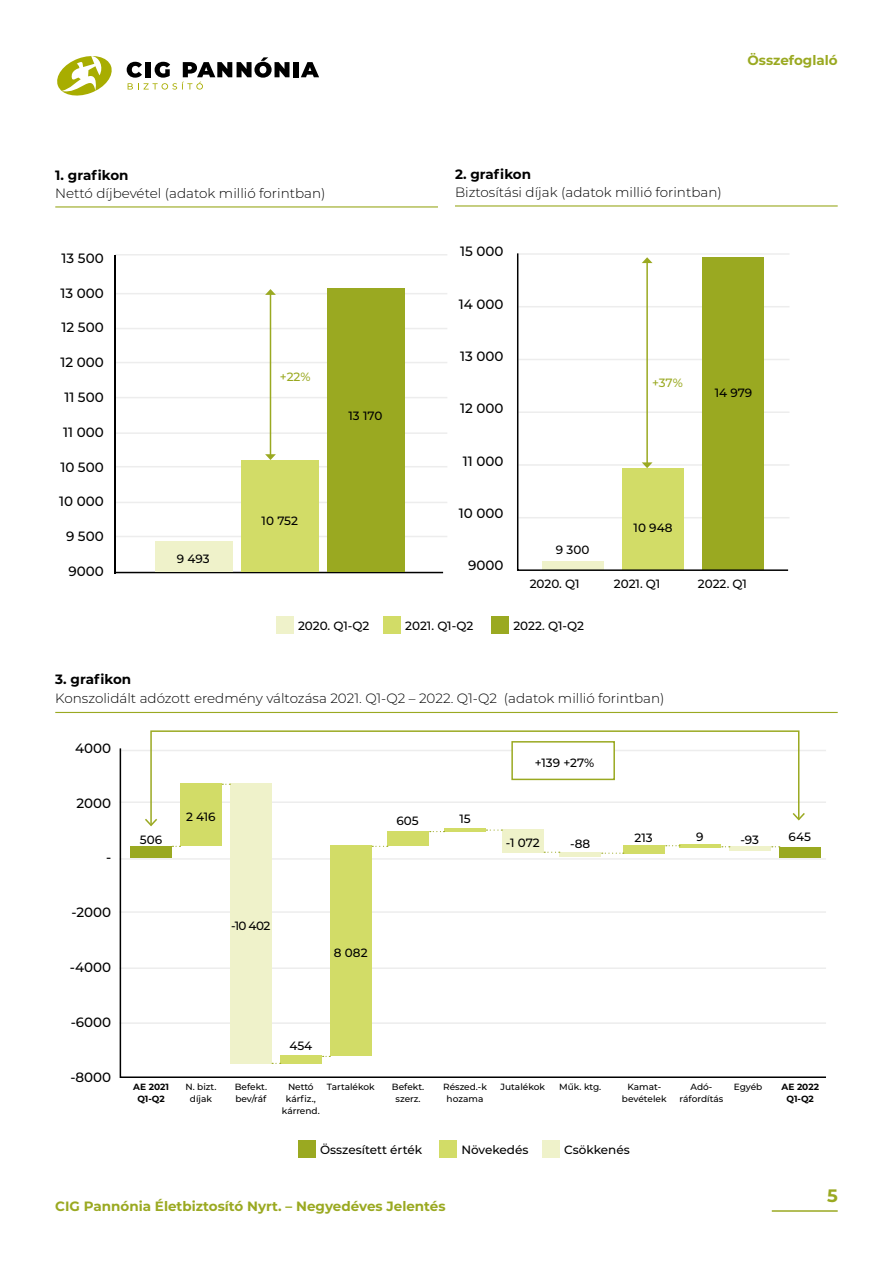
<style>
.page{position:relative;width:893px;height:1263px;background:#fff}
.page>*{position:absolute;margin:0;border:0;box-sizing:border-box;transform-origin:0 0}
.t1{font:700 18px "Montserrat";color:#9aa921}
.t2{font:300 13.5px "Montserrat";color:#000}
.t3{font:500 13.5px "Montserrat";color:#000}
.t4{font:700 13.5px "Montserrat";color:#9aa921}
.t5{font:700 13.5px "Montserrat";color:#000}
.t6{font:500 12px "Montserrat";color:#000}
.t7{font:500 12px "Montserrat";color:#9aa921}
.t8{font:500 9px/12px "Montserrat";color:#000;text-align:center}
.t9{font:700 9px/12px "Montserrat";letter-spacing:-.005em;color:#000;text-align:center}
</style>
<div class="page">
<div style="left:294px;top:62px;width:5px;height:15px;background:#000"></div>
<svg style="left:301px;top:62px;width:18px;height:15px"></svg>
<svg style="left:57px;top:56px;width:55px;height:40px"></svg>
<svg style="left:127px;top:57px;width:162px;height:33px"></svg>
<hr style="left:772px;top:1210px;width:66px;height:2px;background:#9aa921">
<div style="left:276px;top:617px;width:17px;height:17px;background:#eff2ca"></div>
<div style="left:383px;top:617px;width:17px;height:17px;background:#d2dc67"></div>
<div style="left:492px;top:617px;width:17px;height:17px;background:#9aa921"></div>
<hr style="left:55px;top:712px;width:783px;height:1px;background:#9aa921">
<div style="left:298px;top:1141px;width:17px;height:17px;background:#9aa921"></div>
<div style="left:439px;top:1141px;width:17px;height:17px;background:#d2dc67"></div>
<div style="left:542px;top:1141px;width:17px;height:17px;background:#eff2ca"></div>
<svg style="left:119px;top:748px;width:707px;height:330px"></svg>
<svg style="left:150px;top:730px;width:650px;height:97px"></svg>
<svg style="left:143px;top:817px;width:16px;height:10px"></svg>
<svg style="left:791px;top:811px;width:15px;height:11px"></svg>
<div style="left:511px;top:741px;width:104px;height:39px;background:#fff;border:2px solid #9aa921"></div>
<div style="left:623px;top:845px;width:42px;height:9px;background:#d2dc67"></div>
<hr style="left:679px;top:844px;width:42px;height:3px;background:#d2dc67">
<div style="left:729px;top:846px;width:42px;height:5px;background:#eff2ca"></div>
<svg style="left:372px;top:846px;width:16px;height:1px"></svg>
<svg style="left:430px;top:831px;width:15px;height:1px"></svg>
<svg style="left:486px;top:829px;width:16px;height:2px"></svg>
<svg style="left:544px;top:852px;width:16px;height:1px"></svg>
<svg style="left:602px;top:853px;width:22px;height:1px"></svg>
<svg style="left:666px;top:845px;width:14px;height:1px"></svg>
<hr style="left:455px;top:205px;width:383px;height:2px;background:#9aa921">
<svg style="left:517px;top:253px;width:272px;height:318px"></svg>
<hr style="left:646px;top:262px;width:2px;height:201px;background:#9aa921">
<svg style="left:642px;top:257px;width:10px;height:6px"></svg>
<svg style="left:642px;top:462px;width:10px;height:6px"></svg>
<div style="left:779px;top:847px;width:42px;height:10px;background:#9aa921"></div>
<hr style="left:55px;top:206px;width:383px;height:1px;background:#9aa921">
<hr style="left:115px;top:254px;width:332px;height:1px;background:#ededed">
<hr style="left:115px;top:536px;width:332px;height:1px;background:#ededed">
<hr style="left:115px;top:502px;width:332px;height:1px;background:#ededed">
<hr style="left:115px;top:466px;width:332px;height:1px;background:#ededed">
<hr style="left:115px;top:432px;width:332px;height:2px;background:#ededed">
<hr style="left:115px;top:397px;width:332px;height:1px;background:#ededed">
<hr style="left:115px;top:362px;width:332px;height:1px;background:#ededed">
<hr style="left:115px;top:328px;width:332px;height:1px;background:#ededed">
<hr style="left:115px;top:293px;width:332px;height:1px;background:#ededed">
<hr style="left:114px;top:255px;width:2px;height:318px;background:#000">
<hr style="left:115px;top:572px;width:328px;height:1px;background:#000">
<div style="left:156px;top:542px;width:77px;height:30px;background:#eff2ca"></div>
<div style="left:327px;top:288px;width:77px;height:284px;background:#9aa921"></div>
<div style="left:241px;top:460px;width:77px;height:112px;background:#d2dc67"></div>
<hr style="left:270px;top:294px;width:1px;height:161px;background:#9aa921">
<svg style="left:265px;top:289px;width:11px;height:6px"></svg>
<svg style="left:265px;top:454px;width:11px;height:6px"></svg>
<p class="t5" style="left:55px;top:165px;width:75px">1. grafikon</p>
<p class="t2" style="left:55px;top:184px;width:272px">Nettó díjbevétel (adatok millió forintban)</p>
<p class="t3" style="left:62px;top:249px;width:44px">13 500</p>
<p class="t3" style="left:60px;top:283px;width:45px">13 000</p>
<p class="t3" style="left:62px;top:318px;width:44px">12 500</p>
<p class="t3" style="left:60px;top:353px;width:45px">12 000</p>
<p class="t3" style="left:64px;top:388px;width:41px">11 500</p>
<p class="t3" style="left:63px;top:423px;width:42px">11 000</p>
<p class="t3" style="left:60px;top:457px;width:45px">10 500</p>
<p class="t3" style="left:59px;top:492px;width:46px">10 000</p>
<p class="t3" style="left:66px;top:527px;width:39px">9 500</p>
<p class="t3" style="left:68px;top:562px;width:37px">9000</p>
<p class="t7" style="left:280px;top:369px;width:32px">+22%</p>
<p class="t6" style="left:177px;top:550px;width:34px">9 493</p>
<p class="t6" style="left:262px;top:512px;width:38px">10 752</p>
<p class="t6" style="left:349px;top:407px;width:35px">13 170</p>
<p class="t4" style="left:747px;top:51px;width:92px">Összefoglaló</p>
<p class="t5" style="left:455px;top:164px;width:78px">2. grafikon</p>
<p class="t2" style="left:455px;top:183px;width:268px">Biztosítási díjak (adatok millió forintban)</p>
<p class="t3" style="left:460px;top:242px;width:45px">15 000</p>
<p class="t3" style="left:459px;top:294px;width:46px">14 000</p>
<p class="t3" style="left:460px;top:347px;width:45px">13 000</p>
<p class="t3" style="left:460px;top:399px;width:45px">12 000</p>
<p class="t3" style="left:463px;top:451px;width:42px">11 000</p>
<p class="t3" style="left:459px;top:504px;width:46px">10 000</p>
<p class="t3" style="left:468px;top:556px;width:37px">9000</p>
<p class="t7" style="left:652px;top:375px;width:32px">+37%</p>
<p class="t6" style="left:715px;top:385px;width:39px">14 979</p>
<p class="t6" style="left:634px;top:520px;width:40px">10 948</p>
<p class="t6" style="left:556px;top:542px;width:35px">9 300</p>
<p class="t6" style="left:530px;top:575px;width:51px">2020. Q1</p>
<p class="t6" style="left:614px;top:575px;width:48px">2021. Q1</p>
<p class="t6" style="left:698px;top:575px;width:51px">2022. Q1</p>
<p class="t6" style="left:298px;top:617px;width:73px">2020. Q1-Q2</p>
<p class="t6" style="left:405px;top:617px;width:70px">2021. Q1-Q2</p>
<p class="t6" style="left:513px;top:617px;width:72px">2022. Q1-Q2</p>
<p class="t5" style="left:55px;top:669px;width:77px">3. grafikon</p>
<p class="t2" style="left:55px;top:689px;width:611px">Konszolidált adózott eredmény változása 2021. Q1-Q2 – 2022. Q1-Q2 (adatok millió forintban)</p>
<p class="t3" style="left:75px;top:739px;width:38px">4000</p>
<p class="t3" style="left:77px;top:793px;width:36px">2000</p>
<p class="t3" style="left:106px;top:848px;width:7px">-</p>
<p class="t3" style="left:72px;top:903px;width:41px">-2000</p>
<p class="t3" style="left:70px;top:958px;width:43px">-4000</p>
<p class="t3" style="left:71px;top:1012px;width:42px">-6000</p>
<p class="t3" style="left:70px;top:1067px;width:42px">-8000</p>
<p class="t6" style="left:140px;top:831px;width:24px">506</p>
<p class="t6" style="left:186px;top:808px;width:31px">2 416</p>
<p class="t6" style="left:231px;top:917px;width:41px">-10 402</p>
<p class="t6" style="left:396px;top:812px;width:24px">605</p>
<p class="t6" style="left:459px;top:810px;width:13px">15</p>
<p class="t6" style="left:535px;top:754px;width:61px">+139 +27%</p>
<p class="t6" style="left:506px;top:834px;width:36px">-1 072</p>
<p class="t6" style="left:570px;top:836px;width:22px">-88</p>
<p class="t6" style="left:334px;top:944px;width:35px">8 082</p>
<p class="t6" style="left:635px;top:829px;width:20px">213</p>
<p class="t6" style="left:696px;top:828px;width:9px">9</p>
<p class="t6" style="left:740px;top:831px;width:20px">-93</p>
<p class="t9" style="left:133px;top:1080px;width:37px">AE 2021<br>Q1-Q2</p>
<p class="t6" style="left:289px;top:1037px;width:24px">454</p>
<p class="t8" style="left:235px;top:1080px;width:34px;text-align:left">Befekt. bev/ráf</p>
<p class="t8" style="left:392px;top:1080px;width:34px">Befekt. szerz.</p>
<p class="t8" style="left:185px;top:1080px;width:32px">N. bizt. díjak</p>
<p class="t8" style="left:443px;top:1080px;width:45px">Részed.-k</p>
<p class="t8" style="left:501px;top:1080px;width:46px">Jutalékok</p>
<p class="t8" style="left:559px;top:1080px;width:44px">Műk. ktg.</p>
<p class="t8" style="left:288px;top:1080px;width:27px">Nettó</p>
<p class="t8" style="left:327px;top:1080px;width:49px">Tartalékok</p>
<p class="t8" style="left:282px;top:1092px;width:39px">kárfiz., kárrend.</p>
<p class="t8" style="left:447px;top:1092px;width:38px">hozama</p>
<p class="t8" style="left:622px;top:1080px;width:46px">Kamat&shy;bevételek</p>
<p class="t6" style="left:320px;top:1142px;width:103px">Összesített érték</p>
<p class="t6" style="left:461px;top:1142px;width:69px">Növekedés</p>
<p class="t6" style="left:564px;top:1142px;width:67px">Csökkenés</p>
<p class="t8" style="left:680px;top:1080px;width:45px">Adó&shy;ráfordítás</p>
<p class="t8" style="left:734px;top:1080px;width:30px">Egyéb</p>
<p class="t4" style="left:55px;top:1196px;width:392px">CIG Pannónia Életbiztosító Nyrt. – Negyedéves Jelentés</p>
<p class="t6" style="left:789px;top:829px;width:24px">645</p>
<p class="t9" style="left:781px;top:1080px;width:39px">AE 2022<br>Q1-Q2</p>
<h1 class="t1" style="left:827px;top:1182px;width:12px">5</h1>
</div>
